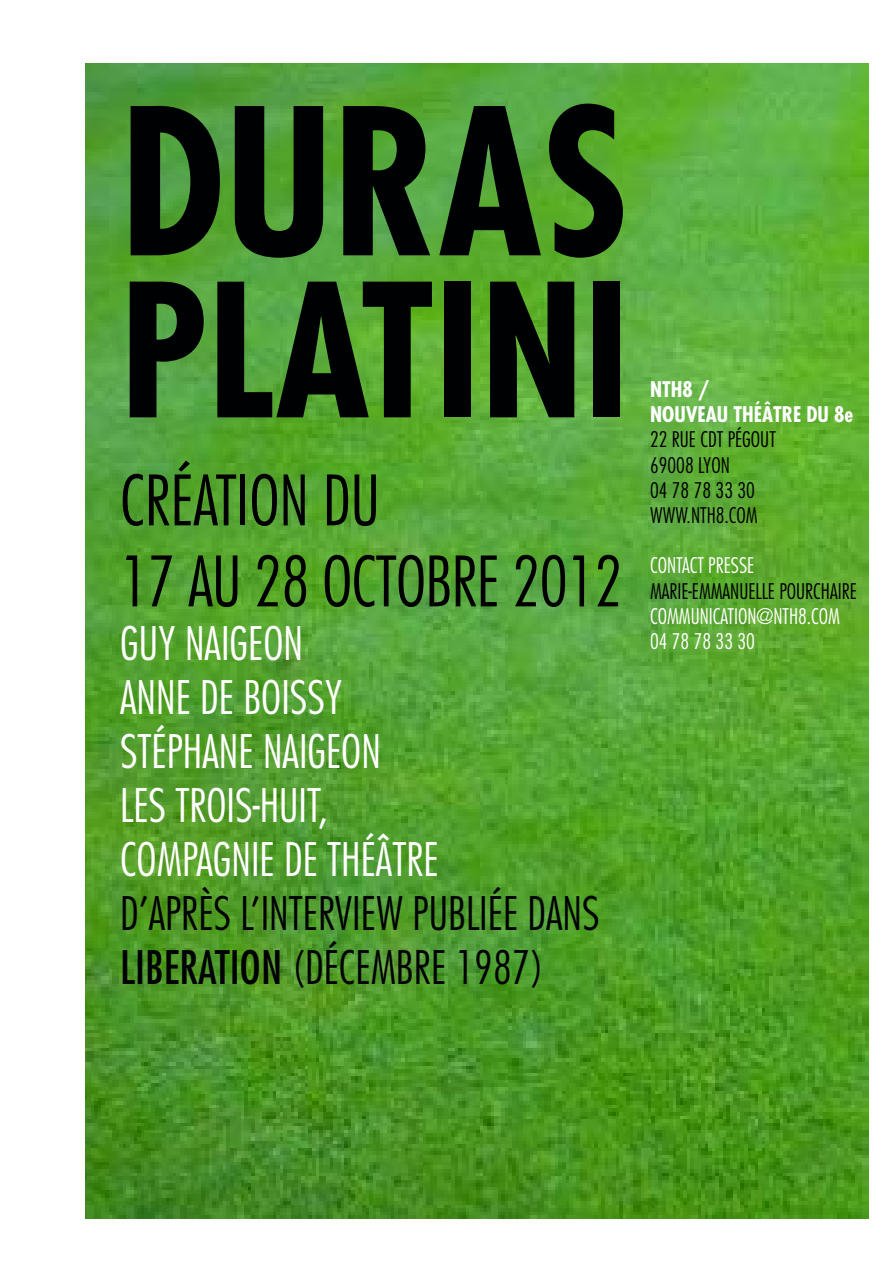
<style>
.page{position:relative;width:893px;height:1263px;background:#fff}
.page>*{position:absolute;margin:0;border:0;box-sizing:border-box;transform-origin:0 0}
.t1{font:700 condensed 198px "Futura";color:#000103}
.t2{font:700 condensed 180px "Futura";color:#000103}
.t3{font:300 condensed 67.5px/81px "Futura";letter-spacing:-.005em;color:#000}
.t4{font:300 condensed 45px/54px "Futura";color:#fff}
.t5{font:300 condensed 45px/54px "Futura";color:#000305}
.t6{font:300 condensed 21px/25.2px "Futura";color:#000}
.t7{font:300 condensed 21px/25.2px "Futura";color:#fff}
.t8{font:700 condensed 21px/25.2px "Futura";color:#fff}
.s1{font-weight:400}
</style>
<div class="page">
<img style="left:85px;top:64px;width:783px;height:1155px">
<h1 class="t1" style="left:120px;top:54px;width:511px">DURAS</h1>
<h2 class="t2" style="left:120px;top:235px;width:511px">PLATINI</h2>
<h3 class="t3" style="left:120px;top:459px;width:504px">CRÉATION DU<br>17 AU 28 OCTOBRE 2012</h3>
<h3 class="t4" style="left:120px;top:616px;width:146px">GUY NAIGEON<br>ANNE</h3>
<h3 class="t4" style="left:200px;top:670px;width:144px">DE BOISSY</h3>
<h3 class="t4" style="left:120px;top:724px;width:65px">STÉPHANE</h3>
<h3 class="t4" style="left:120px;top:724px;width:316px;text-indent:143px">NAIGEON<br>LES TROIS-HUIT,<br>COMPAGNIE DE TH ÉÂTRE</h3>
<h3 class="t5" style="left:120px;top:886px;width:481px">D’APRÈS L’INTERVIEW PUBLIÉE DANS<br><span class="s1">LIBERATION</span> (DÉCEMBRE 1987)</h3>
<p class="t8" style="left:650px;top:376px;width:204px">NTH8 /<br>NOUVEAU TH ÉÂTRE DU 8E</p>
<p class="t6" style="left:650px;top:427px;width:125px">22 RUE CDT PÉGOUT<br>69008 LYON<br>04 78 78 33 30<br>WWW.NTH 8.COM</p>
<p class="t7" style="left:650px;top:553px;width:104px">CONTACT PRESSE</p>
<p class="t6" style="left:650px;top:578px;width:206px">MARIE-EMMAN UELLE POURCHAIRE</p>
<p class="t7" style="left:650px;top:603px;width:191px">COMMUNICATION@NTH8.COM<br>04 78 78 33 30</p>
</div>
